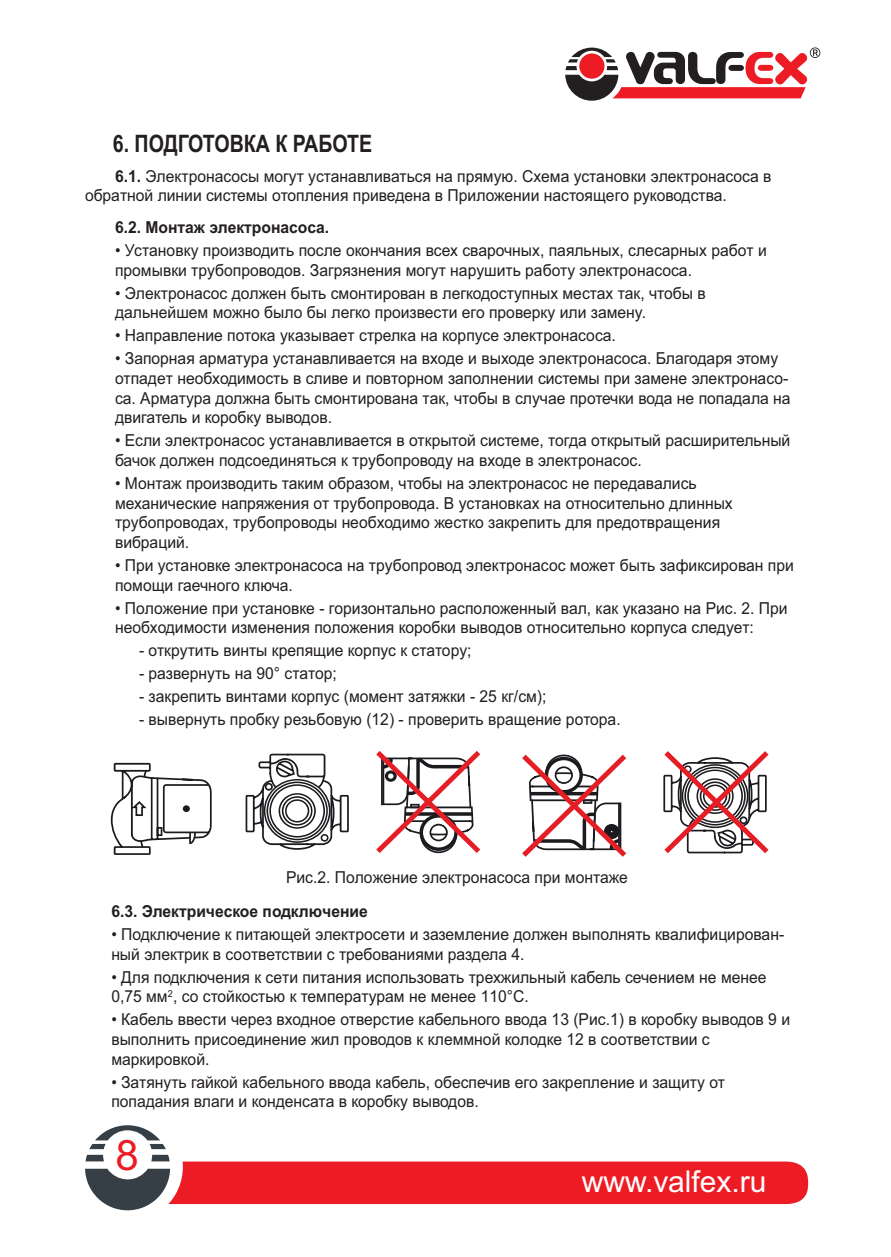
<style>
.page{position:relative;width:891px;height:1257px;background:#fff}
.page>*{position:absolute;margin:0;border:0;box-sizing:border-box;transform-origin:0 0}
.t1{font:42px "Arial";color:#ed1c24}
.t2{font:30px "Arial";color:#fff}
.t3{font:700 24px "Arial";color:#231f20;scale:.82 1}
.t4{font:16.5px/19.8px "Arial";color:#231f20;scale:.95 1}
.t5{font:700 16.5px "Arial";color:#231f20;scale:.95 1}
.s1{font-weight:700}
</style>
<div class="page">
<svg style="left:111px;top:751px;width:369px;height:104px"></svg>
<svg style="left:522px;top:755px;width:104px;height:102px"></svg>
<svg style="left:663px;top:751px;width:106px;height:102px"></svg>
<svg style="left:85px;top:1125px;width:724px;height:85px"></svg>
<svg style="left:565px;top:47px;width:255px;height:54px"></svg>
<h3 class="t3" style="left:113px;top:135px;width:318px">6. ПОДГОТОВКА К РАБОТЕ</h3>
<p class="t4" style="left:85px;top:167px;width:724px;text-indent:30px"><span class="s1">6.1.</span> Электронасосы могут устанавливаться на прямую. Схема установки электронасоса в обратной линии системы отопления приведена в Приложении настоящего руководства.</p>
<p class="t5" style="left:115px;top:221px;width:227px">6.2. Монтаж электронасоса.</p>
<p class="t4" style="left:115px;top:242px;width:688px">• Установку производить после окончания всех сварочных, паяльных, слесарных работ и промывки трубопроводов. Загрязнения могут нарушить работу электронасоса.</p>
<p class="t4" style="left:115px;top:284px;width:623px">• Электронасос должен быть смонтирован в легкодоступных местах так, чтобы в дальнейшем можно было бы легко произвести его проверку или замену.</p>
<p class="t4" style="left:115px;top:327px;width:529px">• Направление потока указывает стрелка на корпусе электронасоса.</p>
<p class="t4" style="left:115px;top:350px;width:713px">• Запорная арматура устанавливается на входе и выходе электронасоса. Благодаря этому отпадет необходимость в сливе и повторном заполнении системы при замене электронасо&shy;са. Арматура должна быть смонтирована так, чтобы в случае протечки вода не попадала на двигатель и коробку выводов.</p>
<p class="t4" style="left:115px;top:432px;width:712px">• Если электронасос устанавливается в открытой системе, тогда открытый расширительный бачок должен подсоединяться к трубопроводу на входе в электронасос.</p>
<p class="t4" style="left:115px;top:475px;width:652px">• Монтаж производить таким образом, чтобы на электронасос не передавались механические напряжения от трубопровода. В установках на относительно длинных трубопроводах, трубопроводы необходимо жестко закрепить для предотвращения вибраций.</p>
<p class="t4" style="left:115px;top:557px;width:716px">• При установке электронасоса на трубопровод электронасос может быть зафиксирован при помощи гаечного ключа.</p>
<p class="t4" style="left:115px;top:599px;width:710px">• Положение при установке - горизонтально расположенный вал, как указано на Рис. 2. При необходимости изменения положения коробки выводов относительно корпуса следует:</p>
<p class="t4" style="left:139px;top:642px;width:352px">- открутить винты крепящие корпус к статору;</p>
<p class="t4" style="left:139px;top:665px;width:210px">- развернуть на 90° статор;</p>
<p class="t4" style="left:139px;top:688px;width:430px">- закрепить винтами корпус (момент затяжки - 25 кг/см);</p>
<p class="t4" style="left:139px;top:710px;width:509px">- вывернуть пробку резьбовую (12) - проверить вращение ротора.</p>
<p class="t4" style="left:286px;top:869px;width:361px">Рис.2. Положение электронасоса при монтаже</p>
<p class="t5" style="left:111px;top:905px;width:272px">6.3. Электрическое подключение</p>
<p class="t4" style="left:111px;top:926px;width:710px">• Подключение к питающей электросети и заземление должен выполнять квалифицирован&shy;ный электрик в соответствии с требованиями раздела 4.</p>
<p class="t4" style="left:111px;top:968px;width:691px">• Для подключения к сети питания использовать трехжильный кабель сечением не менее<br>0,75 мм<sup>2</sup>, со стойкостью к температурам не менее 110°С.</p>
<p class="t4" style="left:111px;top:1011px;width:716px">• Кабель ввести через входное отверстие кабельного ввода 13 (Рис.1) в коробку выводов 9 и выполнить присоединение жил проводов к клеммной колодке 12 в соответствии с маркировкой.</p>
<p class="t4" style="left:111px;top:1073px;width:648px">• Затянуть гайкой кабельного ввода кабель, обеспечив его закрепление и защиту от попадания влаги и конденсата в коробку выводов.</p>
<h1 class="t1" style="left:116px;top:1139px;width:25px">8</h1>
<h2 class="t2" style="left:582px;top:1170px;width:186px">www.valfex.ru</h2>
</div>
